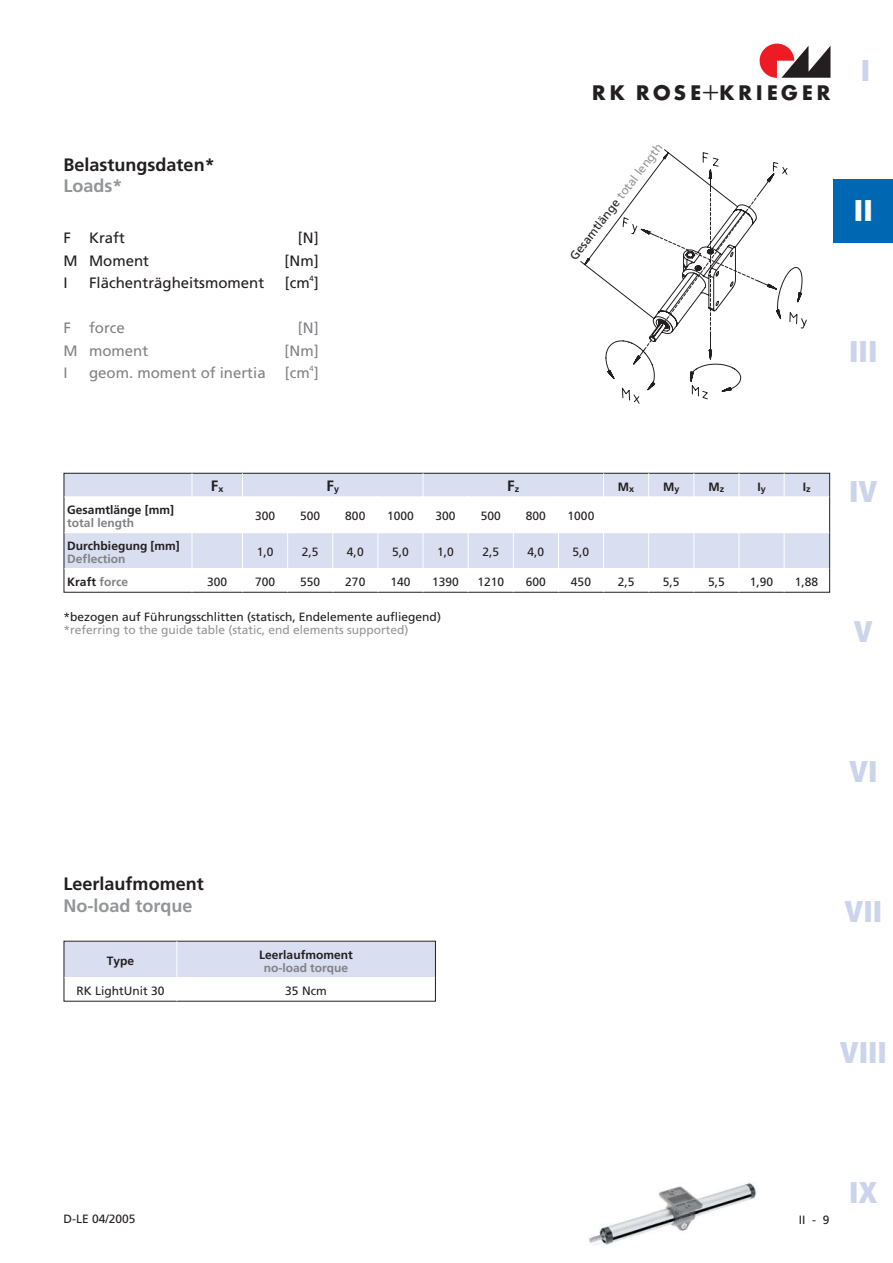
<style>
.page{position:relative;width:893px;height:1263px;background:#fff}
.page>*{position:absolute;margin:0;border:0;box-sizing:border-box;transform-origin:0 0}
.t1{font:900 condensed 30px "Frutiger";color:#ccd4ec}
.t2{font:900 condensed 30px "Frutiger";color:#fff}
.t3{font:300 condensed 29.25px "Frutiger";color:#231f20}
.t4{font:700 19.5px "Futura";letter-spacing:.21em;color:#231f20}
.t5{font:700 18px "Frutiger";color:#231f20}
.t6{font:700 18px "Frutiger";color:#939598}
.t7{font:15px "Frutiger";color:#231f20}
.t8{font:15px "Frutiger";color:#808285}
.t9{font:700 15px "Frutiger";color:#231f20}
.t10{font:12px "Frutiger";color:#231f20}
.t11{font:700 12px "Frutiger";color:#231f20}
.t12{font:12px "Frutiger";color:#939598}
.t13{font:700 12px "Frutiger";color:#808285}
.t14{font:7.5px "Frutiger";color:#231f20}
.t15{font:7.5px "Frutiger";color:#808285}
.s1{color:#939598}
.s2{color:#808285}
</style>
<div class="page">
<img style="left:589px;top:1183px;width:167px;height:62px">
<div style="left:833px;top:179px;width:59px;height:64px;background:#0068b3"></div>
<svg style="left:580px;top:149px;width:227px;height:255px"></svg>
<svg style="left:634px;top:169px;width:125px;height:182px"></svg>
<div style="left:64px;top:474px;width:765px;height:23px;background:#d9def0"></div>
<div style="left:64px;top:533px;width:765px;height:36px;background:#d9def0"></div>
<div style="left:64px;top:473px;width:766px;height:120px;border:1px solid #231f20"></div>
<hr style="left:64px;top:496px;width:765px;height:1px;background:#fff">
<hr style="left:64px;top:532px;width:765px;height:1px;background:#fff">
<hr style="left:64px;top:568px;width:765px;height:1px;background:#fff">
<hr style="left:191px;top:473px;width:1px;height:119px;background:#fff">
<hr style="left:242px;top:473px;width:1px;height:119px;background:#fff">
<hr style="left:287px;top:496px;width:1px;height:96px;background:#fff">
<hr style="left:332px;top:496px;width:1px;height:96px;background:#fff">
<hr style="left:377px;top:496px;width:1px;height:96px;background:#fff">
<hr style="left:422px;top:473px;width:1px;height:119px;background:#fff">
<hr style="left:468px;top:496px;width:1px;height:96px;background:#fff">
<hr style="left:513px;top:496px;width:1px;height:96px;background:#fff">
<hr style="left:558px;top:496px;width:1px;height:96px;background:#fff">
<hr style="left:603px;top:473px;width:1px;height:119px;background:#fff">
<hr style="left:648px;top:473px;width:1px;height:119px;background:#fff">
<hr style="left:693px;top:473px;width:1px;height:119px;background:#fff">
<hr style="left:738px;top:473px;width:1px;height:119px;background:#fff">
<hr style="left:783px;top:473px;width:1px;height:119px;background:#fff">
<div style="left:64px;top:942px;width:371px;height:36px;background:#d9def0"></div>
<hr style="left:64px;top:977px;width:371px;height:1px;background:#fff">
<hr style="left:176px;top:941px;width:1px;height:60px;background:#fff">
<svg style="left:759px;top:44px;width:71px;height:34px"></svg>
<h3 class="t5" style="left:64px;top:157px;width:153px">Belastungsdaten*</h3>
<h3 class="t6" style="left:64px;top:179px;width:61px">Loads*</h3>
<p class="t7" style="left:64px;top:232px;width:63px">F Kraft</p>
<p class="t7" style="left:298px;top:232px;width:22px">[N]</p>
<p class="t7" style="left:64px;top:255px;width:87px">M Moment</p>
<p class="t7" style="left:284px;top:255px;width:36px">[Nm]</p>
<p class="t7" style="left:64px;top:277px;width:6px">I</p>
<p class="t7" style="left:89px;top:277px;width:177px">Flächenträgheitsmoment</p>
<p class="t7" style="left:285px;top:277px;width:36px">[cm ]</p>
<p class="t14" style="left:309px;top:275px;width:6px">4</p>
<p class="t8" style="left:64px;top:322px;width:63px">F force</p>
<p class="t8" style="left:298px;top:322px;width:22px">[N]</p>
<p class="t8" style="left:64px;top:345px;width:86px">M moment</p>
<p class="t8" style="left:284px;top:345px;width:36px">[Nm]</p>
<p class="t8" style="left:64px;top:367px;width:6px">I</p>
<p class="t8" style="left:89px;top:367px;width:178px">geom. moment of inertia</p>
<p class="t8" style="left:285px;top:367px;width:36px">[cm ]</p>
<p class="t15" style="left:309px;top:365px;width:6px">4</p>
<h3 class="t4" style="left:592px;top:84px;width:239px">RK ROSE KRIEGER</h3>
<h2 class="t3" style="left:701px;top:78px;width:19px">+</h2>
<p class="t10" style="left:569px;top:256px;width:145px;rotate:-53deg">Gesamtlänge <span class="s1">total length</span></p>
<h1 class="t1" style="left:860px;top:59px;width:11px">I</h1>
<h1 class="t2" style="left:853px;top:199px;width:20px">II</h1>
<h1 class="t1" style="left:849px;top:339px;width:30px">III</h1>
<p class="t11" style="left:67px;top:505px;width:108px">Gesamtlänge [mm]</p>
<p class="t13" style="left:67px;top:518px;width:68px">total length</p>
<p class="t11" style="left:67px;top:541px;width:114px">Durchbiegung [mm]</p>
<p class="t13" style="left:67px;top:554px;width:60px">Deflection</p>
<p class="t9" style="left:211px;top:480px;width:14px">F<sub>x</sub></p>
<p class="t9" style="left:326px;top:480px;width:14px">F<sub>y</sub></p>
<p class="t9" style="left:507px;top:480px;width:14px">F<sub>z</sub></p>
<p class="t11" style="left:618px;top:482px;width:18px">M<sub>x</sub></p>
<p class="t11" style="left:663px;top:482px;width:18px">M<sub>y</sub></p>
<p class="t11" style="left:708px;top:482px;width:17px">M<sub>z</sub></p>
<p class="t11" style="left:757px;top:482px;width:10px">I<sub>y</sub></p>
<p class="t11" style="left:802px;top:482px;width:9px">I<sub>z</sub></p>
<p class="t10" style="left:255px;top:511px;width:22px">300</p>
<p class="t10" style="left:300px;top:511px;width:22px">500</p>
<p class="t10" style="left:345px;top:511px;width:22px">800</p>
<p class="t10" style="left:387px;top:511px;width:28px">1000</p>
<p class="t10" style="left:435px;top:511px;width:22px">300</p>
<p class="t10" style="left:480px;top:511px;width:22px">500</p>
<p class="t10" style="left:526px;top:511px;width:22px">800</p>
<p class="t10" style="left:567px;top:511px;width:28px">1000</p>
<p class="t10" style="left:257px;top:547px;width:18px">1,0</p>
<p class="t10" style="left:302px;top:547px;width:18px">2,5</p>
<p class="t10" style="left:347px;top:547px;width:18px">4,0</p>
<p class="t10" style="left:392px;top:547px;width:18px">5,0</p>
<p class="t10" style="left:437px;top:547px;width:18px">1,0</p>
<p class="t10" style="left:482px;top:547px;width:18px">2,5</p>
<p class="t10" style="left:527px;top:547px;width:18px">4,0</p>
<p class="t10" style="left:572px;top:547px;width:18px">5,0</p>
<p class="t11" style="left:67px;top:577px;width:62px">Kraft <span class="s2">force</span></p>
<p class="t10" style="left:207px;top:577px;width:22px">300</p>
<p class="t10" style="left:255px;top:577px;width:22px">700</p>
<p class="t10" style="left:300px;top:577px;width:22px">550</p>
<p class="t10" style="left:345px;top:577px;width:22px">270</p>
<p class="t10" style="left:390px;top:577px;width:22px">140</p>
<p class="t10" style="left:432px;top:577px;width:28px">1390</p>
<p class="t10" style="left:477px;top:577px;width:28px">1210</p>
<p class="t10" style="left:526px;top:577px;width:22px">600</p>
<p class="t10" style="left:571px;top:577px;width:22px">450</p>
<p class="t10" style="left:617px;top:577px;width:18px">2,5</p>
<p class="t10" style="left:663px;top:577px;width:18px">5,5</p>
<p class="t10" style="left:708px;top:577px;width:18px">5,5</p>
<p class="t10" style="left:749px;top:577px;width:25px">1,90</p>
<p class="t10" style="left:795px;top:577px;width:25px">1,88</p>
<p class="t10" style="left:64px;top:612px;width:379px">*bezogen auf Führungsschlitten (statisch, Endelemente aufliegend)</p>
<p class="t12" style="left:64px;top:625px;width:346px">*referring to the guide table (static, end elements supported)</p>
<h1 class="t1" style="left:849px;top:479px;width:30px">IV</h1>
<h1 class="t1" style="left:853px;top:620px;width:20px">V</h1>
<h3 class="t5" style="left:64px;top:877px;width:142px">Leerlaufmoment</h3>
<h3 class="t6" style="left:64px;top:899px;width:130px">No-load torque</h3>
<p class="t11" style="left:107px;top:956px;width:29px">Type</p>
<p class="t11" style="left:259px;top:950px;width:95px">Leerlaufmoment</p>
<p class="t13" style="left:264px;top:963px;width:86px">no-load torque</p>
<p class="t10" style="left:77px;top:986px;width:89px">RK LightUnit 30</p>
<p class="t10" style="left:285px;top:986px;width:43px">35 Ncm</p>
<h1 class="t1" style="left:849px;top:760px;width:30px">VI</h1>
<h1 class="t1" style="left:844px;top:900px;width:39px">VII</h1>
<h1 class="t1" style="left:839px;top:1040px;width:49px">VIII</h1>
<p class="t10" style="left:64px;top:1214px;width:74px">D-LE 04/2005</p>
<p class="t10" style="left:798px;top:1215px;width:32px">II-9</p>
<h1 class="t1" style="left:849px;top:1180px;width:30px">IX</h1>
</div>
